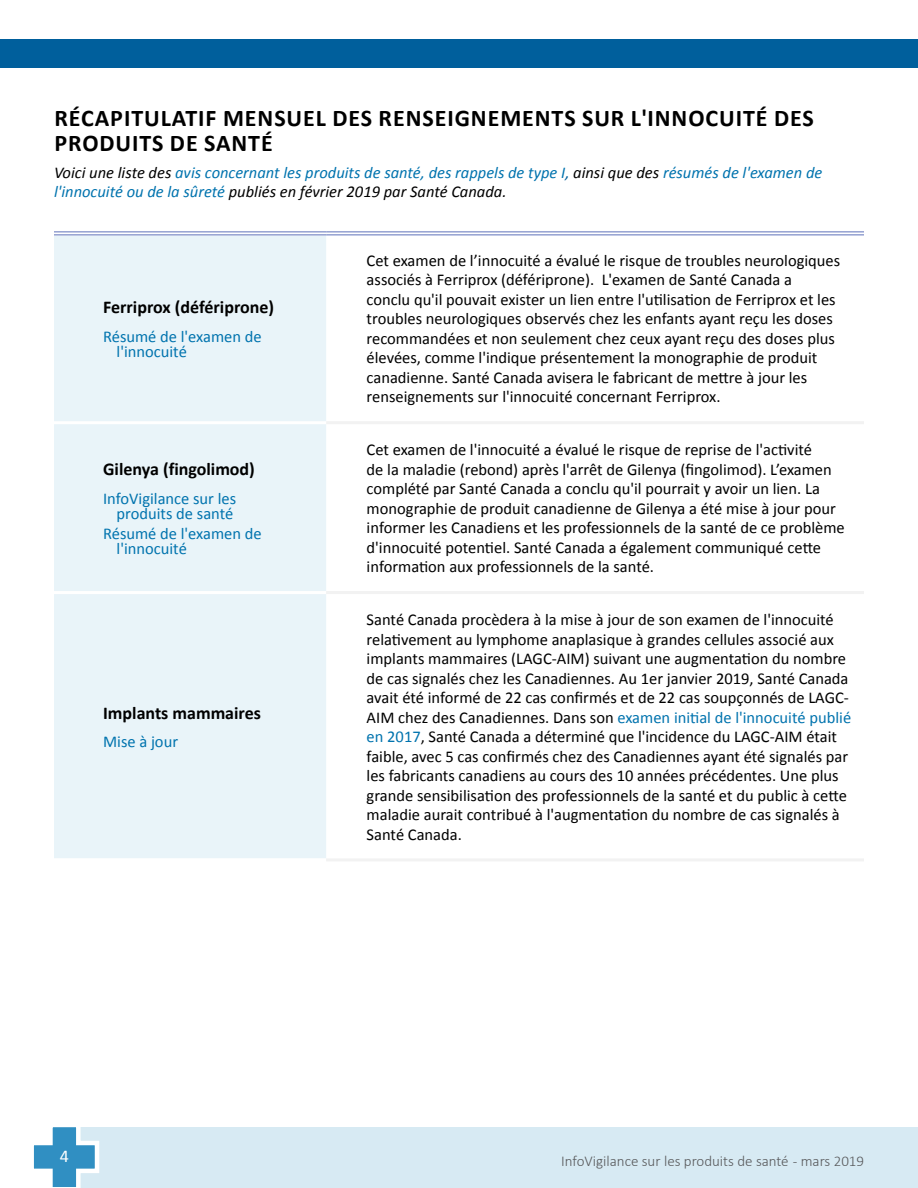
<style>
.page{position:relative;width:918px;height:1188px;background:#fff}
.page>*{position:absolute;margin:0;border:0;box-sizing:border-box;transform-origin:0 0}
.t1{font:700 24px/25.5px "Calibri";letter-spacing:.04em;color:#000}
.t2{font:700 18px "Calibri";color:#000}
.t3{font:18px "Calibri";color:#fff}
.t4{font:16.5px/19.5px "Calibri";color:#000}
.t5{font:italic 16.5px/19.5px "Calibri";color:#0073ae}
.t6{font:16.5px/15px "Calibri";color:#0073ae}
.t7{font:300 15px "Calibri";color:#58595b}
.s1{color:#000}
.s2{color:#005f9c}
.s3{color:#0073ae}
</style>
<div class="page">
<div style="left:64px;top:1127px;width:854px;height:61px;background:#d7eaf3"></div>
<svg style="left:33px;top:1127px;width:67px;height:61px"></svg>
<div style="left:0;top:39px;width:918px;height:29px;background:#005f9c"></div>
<div style="left:54px;top:236px;width:272px;height:622px;background:#e9f4f9"></div>
<hr style="left:54px;top:591px;width:272px;height:3px;background:#fff">
<hr style="left:326px;top:421px;width:538px;height:3px;background:#f2f2f2">
<hr style="left:326px;top:591px;width:538px;height:3px;background:#f2f2f2">
<hr style="left:326px;top:858px;width:538px;height:3px;background:#f2f2f2">
<hr style="left:54px;top:421px;width:272px;height:3px;background:#fff">
<hr style="left:54px;top:231px;width:272px;height:2px;background:#94a1d1">
<hr style="left:54px;top:234px;width:272px;height:2px;background:#94a1d1">
<hr style="left:326px;top:231px;width:538px;height:2px;background:#94a1d1">
<hr style="left:326px;top:234px;width:538px;height:2px;background:#94a1d1">
<h1 class="t1" style="left:54px;top:105px;width:761px">RÉCAPITULATIF MENSUEL DES RENSEIGNEMENTS SUR L'INNOCUITÉ DES<br>PRODUITS DE SANTÉ</h1>
<p class="t5" style="left:54px;top:162px;width:770px"><span class="s1">Voici une liste des</span> avis concernant les produits de santé, des rappels de type I<span class="s2">,</span> <span class="s1">ainsi que des</span> résumés de l'examen de l'innocuité ou de la sûreté <span class="s1">publiés en février 2019 par Santé Canada.</span></p>
<p class="t2" style="left:103px;top:296px;width:173px">Ferriprox (défériprone)</p>
<p class="t6" style="left:117px;top:329px;width:147px;text-indent:-13px">Résumé de l'examen de l'innocuité</p>
<p class="t2" style="left:103px;top:458px;width:153px">Gilenya (fingolimod)</p>
<p class="t6" style="left:103px;top:491px;width:135px;text-align:right">InfoVigilance sur les produits de santé</p>
<p class="t6" style="left:117px;top:526px;width:147px;text-indent:-13px">Résumé de l'examen de l'innocuité</p>
<p class="t2" style="left:103px;top:701px;width:159px">Implants mammaires</p>
<p class="t6" style="left:103px;top:734px;width:76px">Mise à jour</p>
<p class="t4" style="left:367px;top:251px;width:475px">Cet examen de l’innocuité a évalué le risque de troubles neurologiques associés à Ferriprox (défériprone). L'examen de Santé Canada a<br>conclu qu'il pouvait exister un lien entre l'utilisation de Ferriprox et les troubles neurologiques observés chez les enfants ayant reçu les doses recommandées et non seulement chez ceux ayant reçu des doses plus élevées, comme l'indique présentement la monographie de produit canadienne. Santé Canada avisera le fabricant de mettre à jour les renseignements sur l'innocuité concernant Ferriprox.</p>
<p class="t4" style="left:367px;top:440px;width:480px">Cet examen de l'innocuité a évalué le risque de reprise de l'activité<br>de la maladie (rebond) après l'arrêt de Gilenya (fingolimod). L’examen complété par Santé Canada a conclu qu'il pourrait y avoir un lien. La monographie de produit canadienne de Gilenya a été mise à jour pour informer les Canadiens et les professionnels de la santé de ce problème d'innocuité potentiel. Santé Canada a également communiqué cette information aux professionnels de la santé.</p>
<p class="t4" style="left:367px;top:610px;width:486px">Santé Canada procèdera à la mise à jour de son examen de l'innocuité relativement au lymphome anaplasique à grandes cellules associé aux implants mammaires (LAGC-AIM) suivant une augmentation du nombre de cas signalés chez les Canadiennes. Au 1er janvier 2019, Santé Canada avait été informé de 22 cas confirmés et de 22 cas soupçonnés de LAGC-AIM chez des Canadiennes. Dans son <span class="s3">examen initial de l'innocuité publié en 2017</span>, Santé Canada a déterminé que l'incidence du LAGC-AIM était faible, avec 5 cas confirmés chez des Canadiennes ayant été signalés par les fabricants canadiens au cours des 10 années précédentes. Une plus grande sensibilisation des professionnels de la santé et du public à cette maladie aurait contribué à l'augmentation du nombre de cas signalés à Santé Canada.</p>
<p class="t3" style="left:60px;top:1144px;width:11px">4</p>
<p class="t7" style="left:561px;top:1152px;width:304px">InfoVigilance sur les produits de santé - mars 2019</p>
</div>
